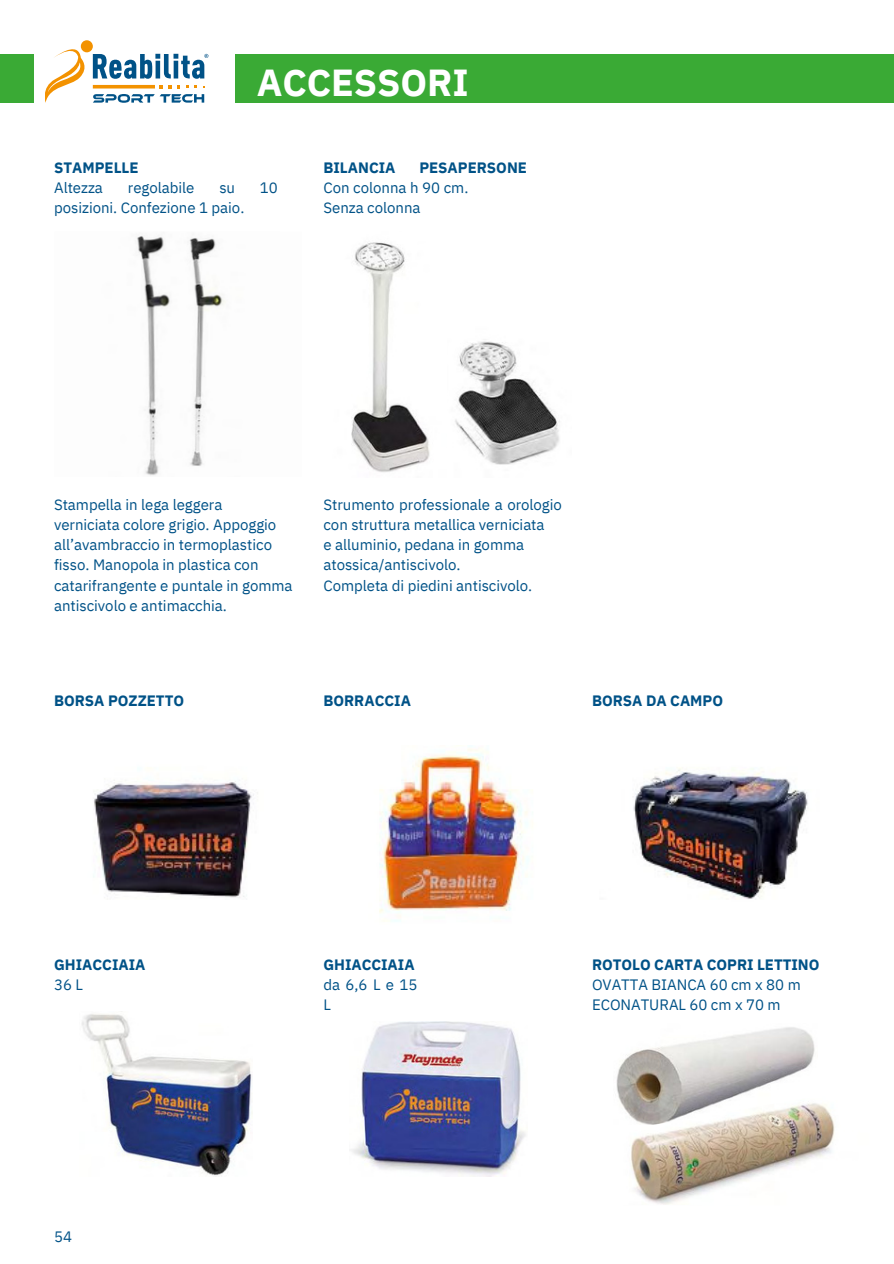
<style>
.page{position:relative;width:894px;height:1264px;background:#fff}
.page>*{position:absolute;margin:0;border:0;box-sizing:border-box;transform-origin:0 0}
.t1{font:700 37.5px "IBM Plex Sans";letter-spacing:-.005em;color:#fff}
.t2{font:15px/20.2px "IBM Plex Sans";letter-spacing:-.005em;color:#005287}
.t3{font:700 15px/20.2px "IBM Plex Sans";color:#005287}
.s1{font-weight:700}
.s2{font-weight:400}
</style>
<div class="page">
<div style="left:0;top:54px;width:893px;height:49px;background:#3aaa35"></div>
<div style="left:34px;top:48px;width:200px;height:60px;background:#fff"></div>
<svg style="left:81px;top:40px;width:12px;height:12px"></svg>
<svg style="left:45px;top:43px;width:163px;height:60px"></svg>
<img style="left:137px;top:236px;width:89px;height:240px">
<img style="left:351px;top:242px;width:79px;height:230px">
<img style="left:455px;top:341px;width:105px;height:124px">
<img style="left:616px;top:1027px;width:199px;height:60px">
<img style="left:616px;top:1087px;width:219px;height:117px">
<img style="left:82px;top:1011px;width:170px;height:165px">
<img style="left:351px;top:1021px;width:175px;height:155px">
<img style="left:93px;top:749px;width:715px;height:173px">
<p class="t1" style="left:257px;top:57px;width:213px">ACCESSORI</p>
<p class="t3" style="left:54px;top:157px;width:86px">STAMPELLE</p>
<p class="t2" style="left:54px;top:177px;width:50px">Altezza</p>
<p class="t2" style="left:128px;top:177px;width:68px">regolabile</p>
<p class="t2" style="left:219px;top:177px;width:17px">su</p>
<p class="t2" style="left:260px;top:177px;width:19px">10</p>
<p class="t2" style="left:54px;top:198px;width:192px">posizioni. Confezione 1 paio.</p>
<p class="t2" style="left:323px;top:157px;width:205px;text-indent:96px"><span class="s1">PESAPERSONE<br></span>Con colonna h 90 cm.</p>
<p class="t2" style="left:323px;top:198px;width:98px">Senza colonna</p>
<p class="t3" style="left:323px;top:157px;width:74px">BILANCIA</p>
<p class="t2" style="left:54px;top:494px;width:170px">Stampella in lega leggera</p>
<p class="t2" style="left:54px;top:514px;width:240px">verniciata colore grigio. Appoggio all’avambraccio in termoplastico fisso. Manopola in plastica con catarifrangente e puntale in gomma antiscivolo e antimacchia.</p>
<p class="t2" style="left:323px;top:494px;width:240px">Strumento professionale a orologio con struttura metallica verniciata</p>
<p class="t2" style="left:323px;top:534px;width:202px">e alluminio, pedana in gomma atossica/antiscivolo.</p>
<p class="t2" style="left:323px;top:575px;width:210px">Completa di piedini antiscivolo.</p>
<p class="t3" style="left:54px;top:690px;width:131px">BORSA POZZETTO</p>
<p class="t3" style="left:323px;top:690px;width:89px">BORRACCIA</p>
<p class="t3" style="left:592px;top:690px;width:133px">BORSA DA CAMPO</p>
<p class="t3" style="left:54px;top:953px;width:93px">GHIACCIAIA<br><span class="s2">36 L</span></p>
<p class="t2" style="left:54px;top:1226px;width:19px">54</p>
<p class="t3" style="left:323px;top:953px;width:96px">GHIACCIAIA <span class="s2">da 6,6 L e 15<br>L</span></p>
<p class="t2" style="left:592px;top:953px;width:229px"><span class="s1">ROTOLO CARTA COPRI LETTINO<br></span>OVATTA BIANCA 60 cm x 80 m<br>ECONATURAL 60 cm x 70 m</p>
</div>
